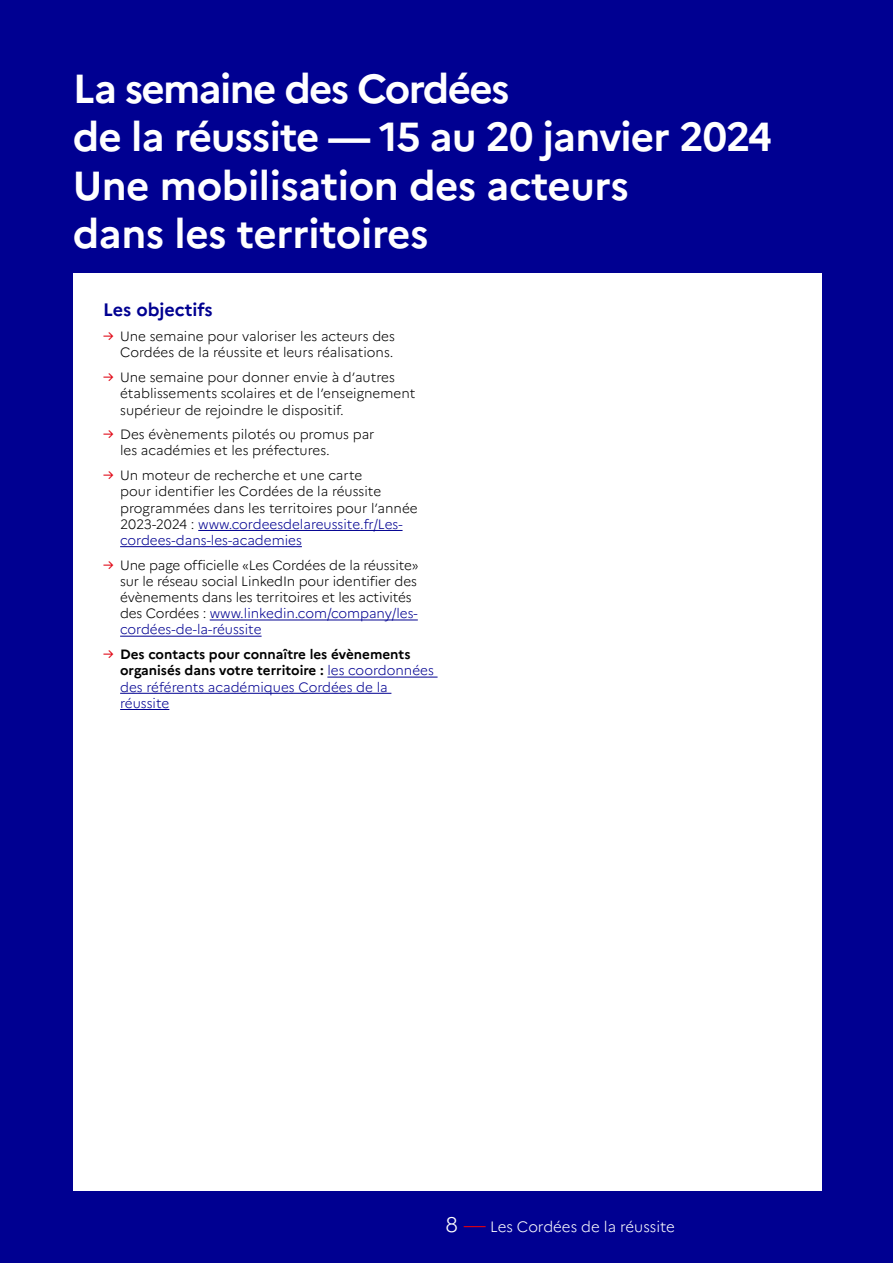
<style>
.page{position:relative;width:893px;height:1263px;background:#000091}
.page>*{position:absolute;margin:0;border:0;box-sizing:border-box;transform-origin:0 0}
.t1{font:700 40.5px/48.6px "Marianne";letter-spacing:-.02em;color:#fff}
.t2{font:700 18px "Marianne";color:#000091}
.t3{font:300 15px "Marianne";color:#fff}
.t4{font:300 13.5px/16.2px "Marianne";color:#000}
.t5{font:700 13.5px/16.2px "Marianne";color:#000}
.s1{font-weight:400;color:#e0000f}
.s2{color:#000091}
.s3{font-weight:300;color:#000091}
.s4{font-size:21px}
.s5{font-size:21px;color:#e0000f}
</style>
<div class="page">
<div style="left:73px;top:273px;width:749px;height:918px;background:#fff"></div>
<hr style="left:198px;top:530px;width:205px;height:1px;background:#000091">
<hr style="left:120px;top:546px;width:182px;height:1px;background:#000091">
<hr style="left:210px;top:620px;width:208px;height:1px;background:#000091">
<hr style="left:120px;top:636px;width:142px;height:1px;background:#000091">
<hr style="left:327px;top:677px;width:111px;height:1px;background:#000091">
<hr style="left:120px;top:693px;width:271px;height:1px;background:#000091">
<hr style="left:120px;top:709px;width:49px;height:1px;background:#000091">
<h1 class="t1" style="left:73px;top:64px;width:701px">La semaine des Cordées<br>de la réussite — 15 au 20 janvier 2024<br>Une mobilisation des acteurs<br>dans les territoires</h1>
<h2 class="t2" style="left:103px;top:299px;width:111px">Les objectifs</h2>
<p class="t4" style="left:103px;top:328px;width:293px;text-align:right"><span class="s1">→</span> Une semaine pour valoriser les acteurs des<br>Cordées de la réussite et leurs réalisations.</p>
<p class="t4" style="left:120px;top:369px;width:297px;text-indent:-17px"><span class="s1">→</span> Une semaine pour donner envie à d’autres établissements scolaires et de l’enseignement supérieur de rejoindre le dispositif.</p>
<p class="t4" style="left:120px;top:426px;width:256px;text-indent:-17px"><span class="s1">→</span> Des évènements pilotés ou promus par les académies et les préfectures.</p>
<p class="t4" style="left:120px;top:467px;width:299px;text-indent:-17px"><span class="s1">→</span> Un moteur de recherche et une carte<br>pour identifier les Cordées de la réussite programmées dans les territoires pour l’année 2023-2024 : <span class="s2">www.cordeesdelareussite.fr/Les&shy;cordees-dans-les-academies</span></p>
<p class="t4" style="left:120px;top:557px;width:300px;text-indent:-17px"><span class="s1">→</span> Une page officielle «Les Cordées de la réussite» sur le réseau social LinkedIn pour identifier des évènements dans les territoires et les activités des Cordées : <span class="s2">www.linkedin.com/company/les&shy;cordées-de-la-réussite</span></p>
<p class="t5" style="left:120px;top:646px;width:315px;text-indent:-17px"><span class="s1">→</span> Des contacts pour connaître les évènements organisés dans votre territoire : <span class="s3">les coordonnées des référents académiques Cordées de la réussite</span></p>
<p class="t3" style="left:445px;top:1217px;width:231px"><span class="s4">8</span> <span class="s5">—</span> Les Cordées de la réussite</p>
</div>
